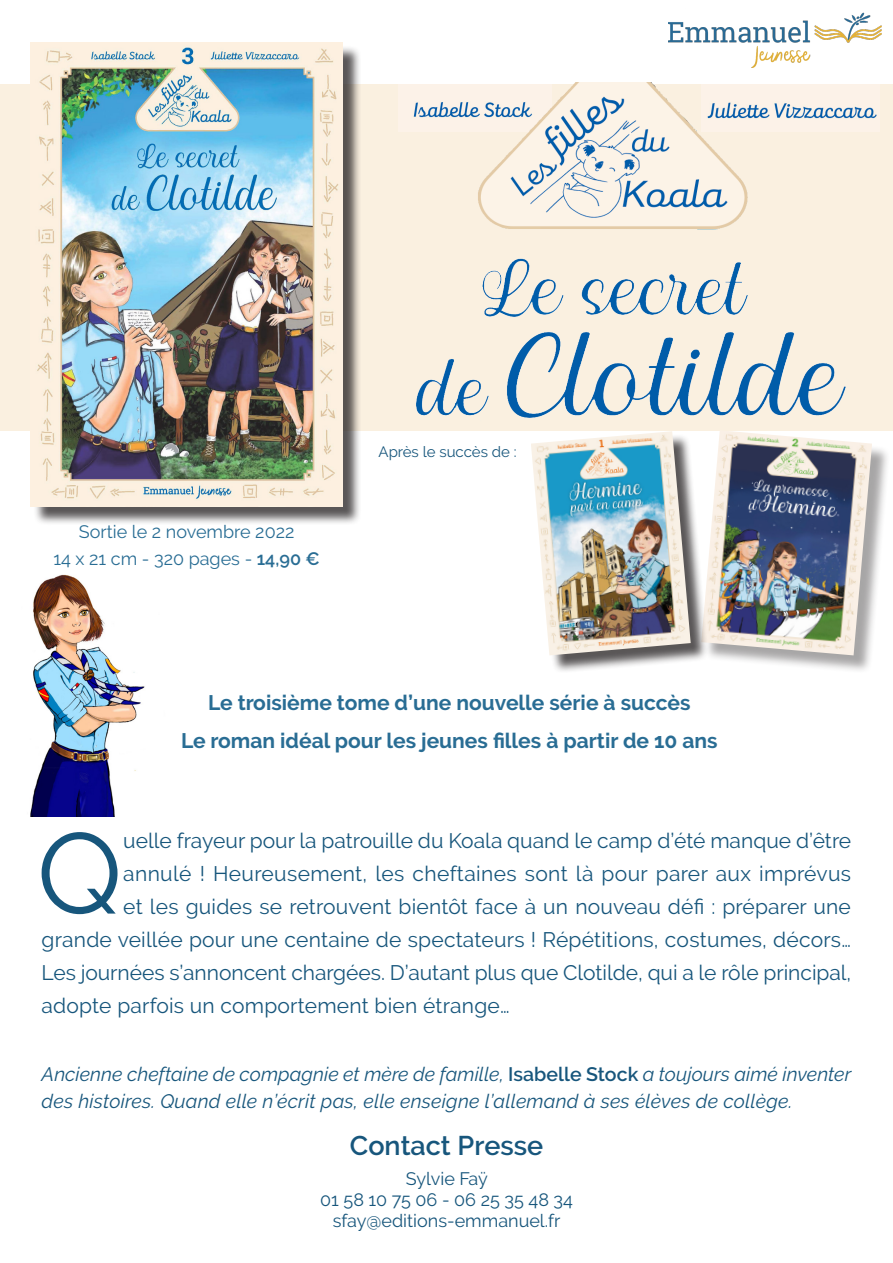
<style>
.page{position:relative;width:893px;height:1263px;background:#fff}
.page>*{position:absolute;margin:0;border:0;box-sizing:border-box;transform-origin:0 0}
._05_Texte_courant{font:114px "Raleway";color:#17567c}
._07_info_technique{font:600 27px "Raleway";color:#17567c}
._05_Texte_courant-2{font:21px "Raleway";letter-spacing:.01em;color:#17567c}
.t1{font:700 21px "Raleway";color:#296d94}
._05_Texte_courant-3{font:italic 19.5px/27px "Raleway";letter-spacing:.005em;color:#17567c}
._07_info_technique-2{font:18px "Raleway";color:#17567c}
._07_info_technique-3{font:18px "Raleway";color:#296d94}
._05_Texte_courant-4{font:15px "Raleway";color:#17567c}
.s1{font-weight:600}
.s2{font-weight:600;font-style:normal}
</style>
<div class="page">
<img style="left:30px;top:574px;width:115px;height:242px">
<div style="left:0;top:85px;width:893px;height:346px;background:#faf0e0"></div>
<img style="left:669px;top:12px;width:212px;height:55px">
<div style="left:704px;top:433px;width:186px;height:240px;background:#231f20;opacity:.4"></div>
<img style="left:704px;top:431px;width:168px;height:224px">
<div style="left:534px;top:434px;width:175px;height:240px;background:#231f20;opacity:.75"></div>
<img style="left:531px;top:431px;width:160px;height:224px">
<img style="left:851px;top:106px;width:26px;height:13px">
<img style="left:411px;top:82px;width:440px;height:336px">
<div style="left:33px;top:45px;width:328px;height:480px;background:#231f20;opacity:.75"></div>
<img style="left:31px;top:43px;width:312px;height:464px">
<p class="_07_info_technique-3" style="left:79px;top:521px;width:217px">Sortie le 2 novembre 2022</p>
<p class="_07_info_technique-3" style="left:53px;top:548px;width:268px">14 x 21 cm - 320 pages - <span class="s1">14,90 €</span></p>
<p class="_05_Texte_courant-4" style="left:378px;top:443px;width:140px">Après le succès de :</p>
<p class="t1" style="left:208px;top:691px;width:484px">Le troisième tome d’une nouvelle série à succès</p>
<p class="t1" style="left:181px;top:729px;width:538px">Le roman idéal pour les jeunes filles à partir de 10 ans</p>
<p class="_05_Texte_courant" style="left:37px;top:807px;width:87px">Q</p>
<p class="_05_Texte_courant-2" style="left:123px;top:828px;width:729px">uelle frayeur pour la patrouille du Koala quand le camp d’été manque d’être</p>
<p class="_05_Texte_courant-2" style="left:123px;top:861px;width:729px">annulé ! Heureusement, les cheftaines sont là pour parer aux imprévus</p>
<p class="_05_Texte_courant-2" style="left:123px;top:894px;width:729px">et les guides se retrouvent bientôt face à un nouveau défi : préparer une</p>
<p class="_05_Texte_courant-2" style="left:42px;top:927px;width:811px">grande veillée pour une centaine de spectateurs ! Répétitions, costumes, décors…</p>
<p class="_05_Texte_courant-2" style="left:42px;top:960px;width:811px">Les journées s’annoncent chargées. D’autant plus que Clotilde, qui a le rôle principal,</p>
<p class="_05_Texte_courant-2" style="left:42px;top:993px;width:470px">adopte parfois un comportement bien étrange…</p>
<p class="_05_Texte_courant-3" style="left:42px;top:1061px;width:811px">Ancienne cheftaine de compagnie et mère de famille, <span class="s2">Isabelle Stock</span> a toujours aimé inventer des histoires. Quand elle n’écrit pas, elle enseigne l’allemand à ses élèves de collège.</p>
<p class="_07_info_technique" style="left:350px;top:1130px;width:195px">Contact Presse</p>
<p class="_07_info_technique-2" style="left:406px;top:1168px;width:84px">Sylvie Faÿ</p>
<p class="_07_info_technique-2" style="left:320px;top:1189px;width:254px">01 58 10 75 06 - 06 25 35 48 34</p>
<p class="_07_info_technique-2" style="left:333px;top:1210px;width:229px">sfay@editions-emmanuel.fr</p>
</div>
